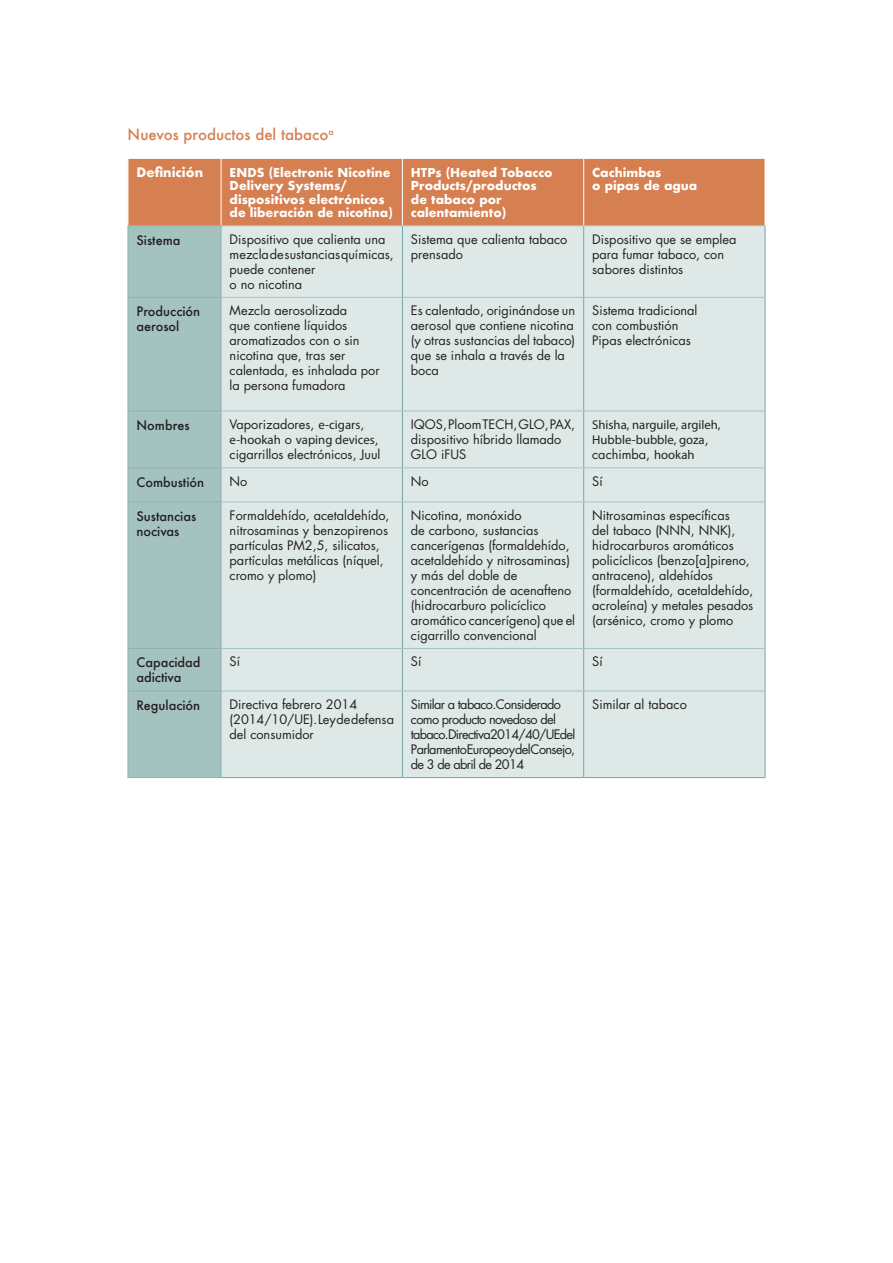
<style>
.page{position:relative;width:893px;height:1263px;background:#fff}
.page>*{position:absolute;margin:0;border:0;box-sizing:border-box;transform-origin:0 0}
.t1{font:500 15px "Futura";color:#d67f50}
.t2{font:12.75px/15px "Futura";color:#231f20}
.t3{font:12.75px/15px "Futura";letter-spacing:-.05em;color:#231f20}
.t4{font:500 12.75px/15px "Futura";color:#231f20}
.t5{font:12.75px/15px "Myriad Pro";color:#231f20}
.t6{font:700 12.75px "Futura";color:#fff}
.t7{font:700 12px/13.5px "Futura";color:#fff}
.s1{font-family:"Myriad Pro"}
.s2{font-family:"Futura"}
</style>
<div class="page">
<div style="left:129px;top:159px;width:636px;height:66px;background:#d67f50"></div>
<div style="left:129px;top:226px;width:92px;height:551px;background:#a4c3c0"></div>
<div style="left:222px;top:226px;width:543px;height:551px;background:#dee9e7"></div>
<hr style="left:221px;top:159px;width:1px;height:66px;background:#fff">
<hr style="left:402px;top:159px;width:1px;height:66px;background:#fff">
<hr style="left:583px;top:159px;width:1px;height:66px;background:#fff">
<hr style="left:128px;top:226px;width:1px;height:71px;background:#8cb4b0">
<hr style="left:128px;top:298px;width:1px;height:113px;background:#8cb4b0">
<hr style="left:128px;top:411px;width:1px;height:56px;background:#8cb4b0">
<hr style="left:128px;top:225px;width:93px;height:1px;background:#8cb4b0">
<hr style="left:128px;top:297px;width:93px;height:1px;background:#8cb4b0">
<hr style="left:128px;top:411px;width:93px;height:1px;background:#8cb4b0">
<hr style="left:221px;top:226px;width:1px;height:71px;background:#8cb4b0">
<hr style="left:221px;top:298px;width:1px;height:113px;background:#8cb4b0">
<hr style="left:221px;top:411px;width:1px;height:56px;background:#8cb4b0">
<hr style="left:221px;top:225px;width:181px;height:1px;background:#a4c3c0">
<hr style="left:221px;top:297px;width:181px;height:1px;background:#a4c3c0">
<hr style="left:221px;top:411px;width:181px;height:1px;background:#a4c3c0">
<hr style="left:402px;top:226px;width:1px;height:71px;background:#74a6a1">
<hr style="left:402px;top:298px;width:1px;height:113px;background:#74a6a1">
<hr style="left:402px;top:411px;width:1px;height:56px;background:#74a6a1">
<hr style="left:402px;top:225px;width:182px;height:1px;background:#a4c3c0">
<hr style="left:402px;top:297px;width:182px;height:1px;background:#a4c3c0">
<hr style="left:402px;top:411px;width:182px;height:1px;background:#a4c3c0">
<hr style="left:583px;top:226px;width:1px;height:71px;background:#74a6a1">
<hr style="left:583px;top:298px;width:1px;height:113px;background:#74a6a1">
<hr style="left:583px;top:411px;width:1px;height:56px;background:#74a6a1">
<hr style="left:584px;top:225px;width:181px;height:1px;background:#a4c3c0">
<hr style="left:765px;top:226px;width:1px;height:71px;background:#74a6a1">
<hr style="left:765px;top:297px;width:1px;height:114px;background:#74a6a1">
<hr style="left:765px;top:411px;width:1px;height:57px;background:#74a6a1">
<hr style="left:584px;top:297px;width:181px;height:1px;background:#a4c3c0">
<hr style="left:584px;top:411px;width:181px;height:1px;background:#a4c3c0">
<hr style="left:128px;top:468px;width:1px;height:33px;background:#8cb4b0">
<hr style="left:128px;top:467px;width:93px;height:1px;background:#8cb4b0">
<hr style="left:221px;top:468px;width:1px;height:33px;background:#8cb4b0">
<hr style="left:221px;top:467px;width:181px;height:1px;background:#a4c3c0">
<hr style="left:402px;top:468px;width:1px;height:33px;background:#74a6a1">
<hr style="left:402px;top:467px;width:182px;height:1px;background:#a4c3c0">
<hr style="left:583px;top:468px;width:1px;height:33px;background:#74a6a1">
<hr style="left:584px;top:467px;width:181px;height:1px;background:#a4c3c0">
<hr style="left:765px;top:468px;width:1px;height:34px;background:#74a6a1">
<hr style="left:128px;top:502px;width:1px;height:146px;background:#8cb4b0">
<hr style="left:128px;top:649px;width:1px;height:42px;background:#8cb4b0">
<hr style="left:128px;top:501px;width:93px;height:1px;background:#8cb4b0">
<hr style="left:128px;top:648px;width:93px;height:1px;background:#8cb4b0">
<hr style="left:221px;top:502px;width:1px;height:146px;background:#8cb4b0">
<hr style="left:221px;top:649px;width:1px;height:42px;background:#8cb4b0">
<hr style="left:221px;top:501px;width:181px;height:1px;background:#a4c3c0">
<hr style="left:221px;top:648px;width:181px;height:1px;background:#a4c3c0">
<hr style="left:402px;top:502px;width:1px;height:146px;background:#74a6a1">
<hr style="left:402px;top:649px;width:1px;height:42px;background:#74a6a1">
<hr style="left:402px;top:501px;width:182px;height:1px;background:#a4c3c0">
<hr style="left:402px;top:648px;width:182px;height:1px;background:#a4c3c0">
<hr style="left:583px;top:502px;width:1px;height:146px;background:#74a6a1">
<hr style="left:583px;top:649px;width:1px;height:42px;background:#74a6a1">
<hr style="left:584px;top:501px;width:181px;height:1px;background:#a4c3c0">
<hr style="left:765px;top:502px;width:1px;height:146px;background:#74a6a1">
<hr style="left:765px;top:648px;width:1px;height:43px;background:#74a6a1">
<hr style="left:584px;top:648px;width:181px;height:1px;background:#a4c3c0">
<hr style="left:128px;top:691px;width:1px;height:86px;background:#8cb4b0">
<hr style="left:128px;top:691px;width:93px;height:1px;background:#8cb4b0">
<hr style="left:128px;top:777px;width:93px;height:1px;background:#8cb4b0">
<hr style="left:221px;top:691px;width:1px;height:86px;background:#8cb4b0">
<hr style="left:221px;top:691px;width:181px;height:1px;background:#a4c3c0">
<hr style="left:221px;top:777px;width:181px;height:1px;background:#74a6a1">
<hr style="left:402px;top:691px;width:1px;height:86px;background:#74a6a1">
<hr style="left:402px;top:691px;width:182px;height:1px;background:#a4c3c0">
<hr style="left:402px;top:777px;width:182px;height:1px;background:#74a6a1">
<hr style="left:583px;top:691px;width:1px;height:86px;background:#74a6a1">
<hr style="left:584px;top:691px;width:181px;height:1px;background:#a4c3c0">
<hr style="left:765px;top:691px;width:1px;height:86px;background:#74a6a1">
<hr style="left:584px;top:777px;width:181px;height:1px;background:#74a6a1">
<p class="t1" style="left:128px;top:124px;width:208px">Nuevos productos del tabaco<sup>a</sup></p>
<p class="t6" style="left:136px;top:163px;width:68px">Definición</p>
<p class="t7" style="left:230px;top:165px;width:165px">ENDS (Electronic Nicotine<br>Delivery Systems/ dispositivos electrónicos de liberación de nicotina)</p>
<p class="t7" style="left:411px;top:165px;width:143px">HTPs (Heated Tobacco<br>Products/productos de tabaco por calentamiento)</p>
<p class="t7" style="left:592px;top:165px;width:107px">Cachimbas<br>o pipas de agua</p>
<p class="t4" style="left:136px;top:232px;width:46px">Sistema</p>
<p class="t2" style="left:230px;top:232px;width:166px">Dispositivo que calienta una mezcla de sustancias químicas, puede contener<br>o no nicotina</p>
<p class="t2" style="left:411px;top:232px;width:158px">Sistema que calienta tabaco prensado</p>
<p class="t2" style="left:592px;top:232px;width:146px">Dispositivo que se emplea para fumar tabaco, con sabores distintos</p>
<p class="t4" style="left:136px;top:304px;width:65px">Producción aerosol</p>
<p class="t2" style="left:230px;top:303px;width:152px">Mezcla aerosolizada<br>que contiene líquidos aromatizados con o sin nicotina que, tras ser calentada, es inhalada por la persona fumadora</p>
<p class="t2" style="left:411px;top:303px;width:166px">Es calentado, originándose un aerosol que contiene nicotina (y otras sustancias del tabaco) que se inhala a través de la boca</p>
<p class="t2" style="left:592px;top:303px;width:107px">Sistema tradicional con combustión<br>Pipas electrónicas</p>
<p class="t4" style="left:136px;top:417px;width:55px">Nombres</p>
<p class="t2" style="left:230px;top:417px;width:136px">Vaporizadores, <span class="s1">e-cigars</span>,</p>
<p class="t5" style="left:230px;top:432px;width:151px">e-hookah <span class="s2">o</span> vaping devices<span class="s2">,</span></p>
<p class="t2" style="left:230px;top:447px;width:152px">cigarrillos electrónicos, Juul</p>
<p class="t2" style="left:411px;top:417px;width:166px">IQOS, Ploom TECH, GLO, PAX, dispositivo híbrido llamado<br>GLO iFUS</p>
<p class="t5" style="left:592px;top:417px;width:130px">Shisha, narguile, argileh,<br>Hubble-bubble, goza<span class="s2">,</span></p>
<p class="t2" style="left:592px;top:447px;width:104px">cachimba, <span class="s1">hookah</span></p>
<p class="t4" style="left:136px;top:474px;width:69px">Combustión</p>
<p class="t2" style="left:230px;top:474px;width:19px">No</p>
<p class="t2" style="left:411px;top:474px;width:19px">No</p>
<p class="t2" style="left:592px;top:474px;width:12px">Sí</p>
<p class="t4" style="left:136px;top:508px;width:61px">Sustancias nocivas</p>
<p class="t2" style="left:230px;top:508px;width:161px">Formaldehído, acetaldehído, nitrosaminas y benzopirenos partículas PM2,5, silicatos, partículas metálicas (níquel, cromo y plomo)</p>
<p class="t2" style="left:411px;top:508px;width:166px">Nicotina, monóxido<br>de carbono, sustancias cancerígenas (formaldehído, acetaldehído y nitrosaminas) y más del doble de concentración de acenafteno (hidrocarburo policíclico aromático cancerígeno) que el cigarrillo convencional</p>
<p class="t2" style="left:592px;top:508px;width:163px">Nitrosaminas específicas<br>del tabaco (NNN, NNK), hidrocarburos aromáticos policíclicos (benzo[a]pireno, antraceno), aldehídos (formaldehído, acetaldehído, acroleína) y metales pesados (arsénico, cromo y plomo</p>
<p class="t4" style="left:136px;top:655px;width:66px">Capacidad adictiva</p>
<p class="t2" style="left:230px;top:654px;width:12px">Sí</p>
<p class="t2" style="left:411px;top:654px;width:12px">Sí</p>
<p class="t2" style="left:592px;top:654px;width:12px">Sí</p>
<p class="t4" style="left:136px;top:697px;width:65px">Regulación</p>
<p class="t2" style="left:230px;top:697px;width:166px">Directiva febrero 2014 (2014/10/UE). Ley de defensa del consumidor</p>
<p class="t3" style="left:411px;top:697px;width:166px">Similar a tabaco.Considerado como producto novedoso del tabaco. Directiva 2014/40/UE del<br>Parlamento Europeo y del Consejo, de 3 de abril de 2014</p>
<p class="t2" style="left:592px;top:697px;width:96px">Similar al tabaco</p>
</div>
